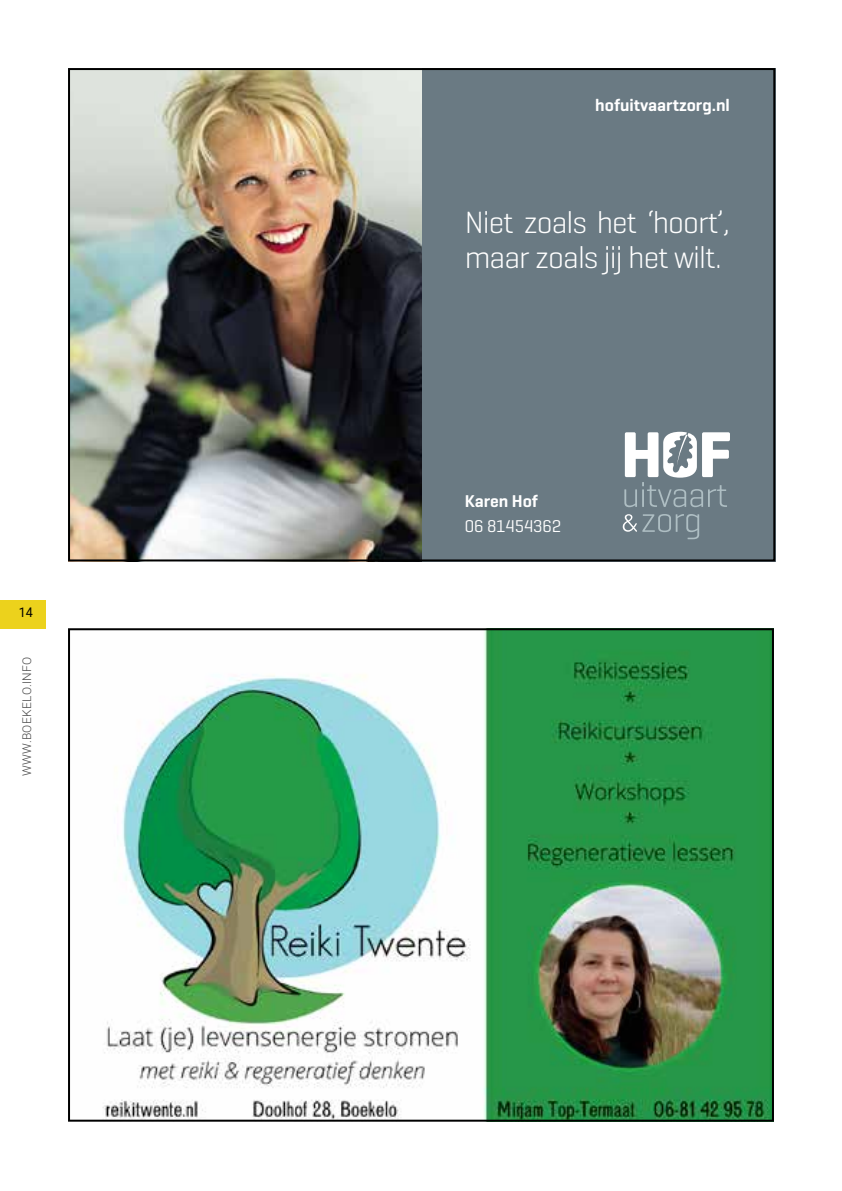
<style>
.page{position:relative;width:842px;height:1191px;background:#fff}
.page>*{position:absolute;margin:0;border:0;box-sizing:border-box;transform-origin:0 0}
.t1{font:300 31.4px/34.8px "Geogrotesque";letter-spacing:-.03em;color:#fff}
.t2{font:600 17.4px "Geogrotesque";color:#fff}
.t3{font:17.4px "Geogrotesque";letter-spacing:-.01em;color:#fff}
.t4{font:13.4px "Roboto";color:#000;scale:.95 1}
.t5{font:300 12px "Roboto";letter-spacing:.035em;color:#484848}
</style>
<div class="page">
<div style="left:422px;top:68px;width:353px;height:493px;background:#6a7a83"></div>
<img style="left:71px;top:71px;width:351px;height:487px">
<svg style="left:624px;top:432px;width:106px;height:75px"></svg>
<svg style="left:623px;top:514px;width:76px;height:25px"></svg>
<div style="left:68px;top:68px;width:707px;height:493px;border:2px solid #000"></div>
<img style="left:102px;top:631px;width:669px;height:487px">
<div style="left:68px;top:628px;width:706px;height:493px;border:2px solid #000"></div>
<div style="left:0;top:600px;width:46px;height:28px;background:#ecd21c"></div>
<p class="t4" style="left:19px;top:603px;width:16px">14</p>
<p class="t5" style="left:19px;top:776px;width:121px;rotate:-90deg">WWW.BOEKELO.INFO</p>
<p class="t2" style="left:595px;top:94px;width:136px">hofuitvaartzorg.nl</p>
<p class="t1" style="left:465px;top:204px;width:267px">Niet zoals het ‘hoort’, maar zoals jij het wilt.</p>
<p class="t2" style="left:465px;top:491px;width:75px">Karen Hof</p>
<p class="t3" style="left:465px;top:515px;width:98px">06 81454362</p>
</div>
